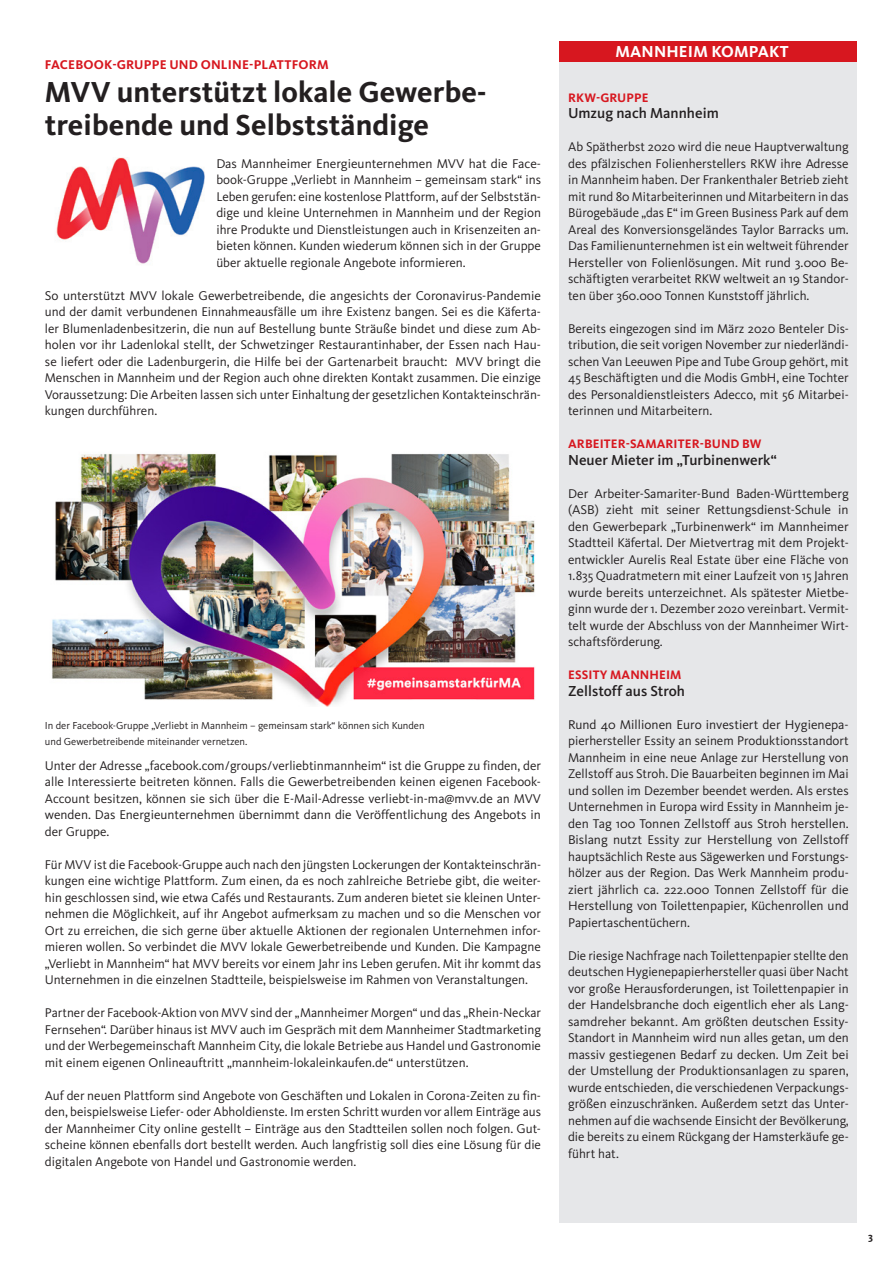
<style>
.page{position:relative;width:893px;height:1263px;background:#fff}
.page>*{position:absolute;margin:0;border:0;box-sizing:border-box;transform-origin:0 0}
.t1{font:700 30px/33px "Kievit OT";color:#231f20}
.t2{font:700 16.5px "Kievit OT";letter-spacing:.01em;color:#fff}
.t3{font:500 15px "Kievit OT";color:#231f20}
.t4{font:13.2px/16.5px "Kievit OT";color:#231f20;text-align:justify}
.t5{font:700 13.2px "Kievit OT";letter-spacing:.01em;color:#d7171f}
.t6{font:700 12.75px "Kievit OT";letter-spacing:.01em;color:#d7171f}
.t7{font:10.5px/16.5px "Kievit OT";color:#231f20}
.t8{font:700 10.5px "Kievit OT";color:#231f20}
</style>
<div class="page">
<div style="left:560px;top:43px;width:297px;height:1179px;background:#e6e7e9"></div>
<img style="left:56px;top:157px;width:149px;height:107px">
<div style="left:560px;top:41px;width:297px;height:20px;background:#d7171f"></div>
<img style="left:51px;top:453px;width:484px;height:253px">
<p class="t5" style="left:45px;top:56px;width:285px">FACEBOOK-GRUPPE UND ONLINE-PLATTFORM</p>
<h1 class="t1" style="left:45px;top:75px;width:443px">MVV unterstützt lokale Gewerbe&shy;treibende und Selbstständige</h1>
<p class="t4" style="left:216px;top:155px;width:326px">Das Mannheimer Energieunternehmen MVV hat die Face&shy;book-Gruppe „Verliebt in Mannheim – gemeinsam stark“ ins Leben gerufen: eine kostenlose Plattform, auf der Selbststän&shy;dige und kleine Unternehmen in Mannheim und der Region ihre Produkte und Dienstleistungen auch in Krisenzeiten an&shy;bieten können. Kunden wiederum können sich in der Gruppe über aktuelle regionale Angebote informieren.</p>
<p class="t4" style="left:45px;top:287px;width:498px">So unterstützt MVV lokale Gewerbetreibende, die angesichts der Coronavirus-Pandemie und der damit verbundenen Einnahmeausfälle um ihre Existenz bangen. Sei es die Käferta&shy;ler Blumenladenbesitzerin, die nun auf Bestellung bunte Sträuße bindet und diese zum Ab&shy;holen vor ihr Ladenlokal stellt, der Schwetzinger Restaurantinhaber, der Essen nach Hau&shy;se liefert oder die Ladenburgerin, die Hilfe bei der Gartenarbeit braucht: MVV bringt die Menschen in Mannheim und der Region auch ohne direkten Kontakt zusammen. Die einzige Voraussetzung: Die Arbeiten lassen sich unter Einhaltung der gesetzlichen Kontakteinschrän&shy;kungen durchführen.</p>
<p class="t7" style="left:45px;top:717px;width:381px">In der Facebook-Gruppe „Verliebt in Mannheim – gemeinsam stark“ können sich Kunden und Gewerbetreibende miteinander vernetzen.</p>
<p class="t4" style="left:45px;top:757px;width:498px">Unter der Adresse „facebook.com/groups/verliebtinmannheim“ ist die Gruppe zu finden, der alle Interessierte beitreten können. Falls die Gewerbetreibenden keinen eigenen Facebook-Account besitzen, können sie sich über die E-Mail-Adresse verliebt-in-ma@mvv.de an MVV wenden. Das Energieunternehmen übernimmt dann die Veröffentlichung des Angebots in der Gruppe.</p>
<p class="t4" style="left:45px;top:856px;width:498px">Für MVV ist die Facebook-Gruppe auch nach den jüngsten Lockerungen der Kontakteinschrän&shy;kungen eine wichtige Plattform. Zum einen, da es noch zahlreiche Betriebe gibt, die weiter&shy;hin geschlossen sind, wie etwa Cafés und Restaurants. Zum anderen bietet sie kleinen Unter&shy;nehmen die Möglichkeit, auf ihr Angebot aufmerksam zu machen und so die Menschen vor Ort zu erreichen, die sich gerne über aktuelle Aktionen der regionalen Unternehmen infor&shy;mieren wollen. So verbindet die MVV lokale Gewerbetreibende und Kunden. Die Kampagne „Verliebt in Mannheim“ hat MVV bereits vor einem Jahr ins Leben gerufen. Mit ihr kommt das Unternehmen in die einzelnen Stadtteile, beispielsweise im Rahmen von Veranstaltungen.</p>
<p class="t4" style="left:45px;top:1005px;width:498px">Partner der Facebook-Aktion von MVV sind der „Mannheimer Morgen“ und das „Rhein-Neckar Fernsehen“. Darüber hinaus ist MVV auch im Gespräch mit dem Mannheimer Stadtmarketing und der Werbegemeinschaft Mannheim City, die lokale Betriebe aus Handel und Gastronomie mit einem eigenen Onlineauftritt „mannheim-lokaleinkaufen.de“ unterstützen.</p>
<p class="t4" style="left:45px;top:1087px;width:498px">Auf der neuen Plattform sind Angebote von Geschäften und Lokalen in Corona-Zeiten zu fin&shy;den, beispielsweise Liefer- oder Abholdienste. Im ersten Schritt wurden vor allem Einträge aus der Mannheimer City online gestellt – Einträge aus den Stadtteilen sollen noch folgen. Gut&shy;scheine können ebenfalls dort bestellt werden. Auch langfristig soll dies eine Lösung für die digitalen Angebote von Handel und Gastronomie werden.</p>
<p class="t2" style="left:615px;top:42px;width:175px">MANNHEIM KOMPAKT</p>
<p class="t6" style="left:568px;top:90px;width:82px">RKW-GRUPPE</p>
<p class="t3" style="left:568px;top:104px;width:152px">Umzug nach Mannheim</p>
<p class="t4" style="left:568px;top:139px;width:282px">Ab Spätherbst 2020 wird die neue Hauptverwaltung des pfälzischen Folienherstellers RKW ihre Adresse in Mannheim haben. Der Frankenthaler Betrieb zieht mit rund 80 Mitarbeiterinnen und Mitarbeitern in das Bürogebäude „das E“ im Green Business Park auf dem Areal des Konversionsgeländes Taylor Barracks um.<br>Das Familienunternehmen ist ein weltweit führender Hersteller von Folienlösungen. Mit rund 3.000 Be&shy;schäftigten verarbeitet RKW weltweit an 19 Standor&shy;ten über 360.000 Tonnen Kunststoff jährlich.</p>
<p class="t4" style="left:568px;top:320px;width:282px">Bereits eingezogen sind im März 2020 Benteler Dis&shy;tribution, die seit vorigen November zur niederländi&shy;schen Van Leeuwen Pipe and Tube Group gehört, mit 45 Beschäftigten und die Modis GmbH, eine Tochter des Personaldienstleisters Adecco, mit 56 Mitarbei&shy;terinnen und Mitarbeitern.</p>
<p class="t6" style="left:568px;top:436px;width:195px">ARBEITER-SAMARITER-BUND BW</p>
<p class="t3" style="left:568px;top:451px;width:210px">Neuer Mieter im „Turbinenwerk“</p>
<p class="t4" style="left:568px;top:485px;width:282px">Der Arbeiter-Samariter-Bund Baden-Württemberg (ASB) zieht mit seiner Rettungsdienst-Schule in den Gewerbepark „Turbinenwerk“ im Mannheimer Stadtteil Käfertal. Der Mietvertrag mit dem Projekt&shy;entwickler Aurelis Real Estate über eine Fläche von 1.835 Quadratmetern mit einer Laufzeit von 15 Jahren wurde bereits unterzeichnet. Als spätester Mietbe&shy;ginn wurde der 1. Dezember 2020 vereinbart. Vermit&shy;telt wurde der Abschluss von der Mannheimer Wirt&shy;schaftsförderung.</p>
<p class="t6" style="left:568px;top:667px;width:115px">ESSITY MANNHEIM</p>
<p class="t3" style="left:568px;top:682px;width:118px">Zellstoff aus Stroh</p>
<p class="t4" style="left:568px;top:716px;width:282px">Rund 40 Millionen Euro investiert der Hygienepa&shy;pierhersteller Essity an seinem Produktionsstandort Mannheim in eine neue Anlage zur Herstellung von Zellstoff aus Stroh. Die Bauarbeiten beginnen im Mai und sollen im Dezember beendet werden. Als erstes Unternehmen in Europa wird Essity in Mannheim je&shy;den Tag 100 Tonnen Zellstoff aus Stroh herstellen.<br>Bislang nutzt Essity zur Herstellung von Zellstoff hauptsächlich Reste aus Sägewerken und Forstungs&shy;hölzer aus der Region. Das Werk Mannheim produ&shy;ziert jährlich ca. 222.000 Tonnen Zellstoff für die Herstellung von Toilettenpapier, Küchenrollen und Papiertaschentüchern.</p>
<p class="t4" style="left:568px;top:947px;width:282px">Die riesige Nachfrage nach Toilettenpapier stellte den deutschen Hygienepapierhersteller quasi über Nacht vor große Herausforderungen, ist Toilettenpapier in der Handelsbranche doch eigentlich eher als Lang&shy;samdreher bekannt. Am größten deutschen Essity-Standort in Mannheim wird nun alles getan, um den massiv gestiegenen Bedarf zu decken. Um Zeit bei der Umstellung der Produktionsanlagen zu sparen, wurde entschieden, die verschiedenen Verpackungs&shy;größen einzuschränken. Außerdem setzt das Unter&shy;nehmen auf die wachsende Einsicht der Bevölkerung, die bereits zu einem Rückgang der Hamsterkäufe ge&shy;führt hat.</p>
<p class="t8" style="left:868px;top:1230px;width:6px">3</p>
</div>
